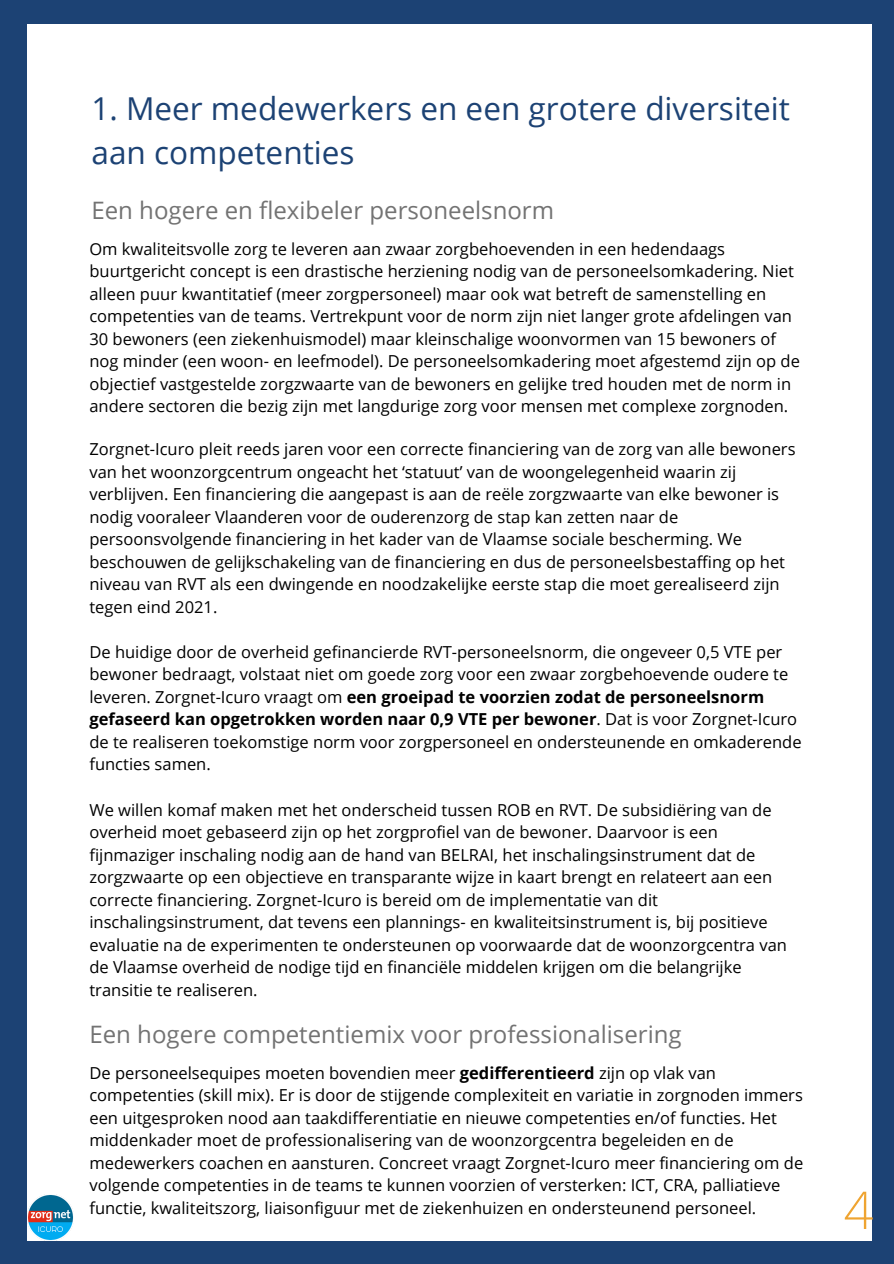
<style>
.page{position:relative;width:894px;height:1264px;background:#fff}
.page>*{position:absolute;margin:0;border:0;box-sizing:border-box;transform-origin:0 0}
.t1{font:300 51.9px "Open Sans";color:#efa431}
.t2{font:31.5px/44px "Open Sans";color:#1c4274}
.t3{font:24px "Open Sans";color:#737373}
.t4{font:16.5px/22.5px "Open Sans";color:#000}
.s1{font-weight:700}
</style>
<div class="page">
<div style="left:0;top:0;width:893px;height:1263px;background:#1c4274"></div>
<div style="left:27px;top:24px;width:844px;height:1216px;background:#fff"></div>
<img style="left:28px;top:1194px;width:45px;height:46px">
<h2 class="t2" style="left:91px;top:86px;width:699px">1. Meer medewerkers en een grotere diversiteit aan competenties</h2>
<h3 class="t3" style="left:91px;top:193px;width:464px">Een hogere en flexibeler personeelsnorm</h3>
<p class="t4" style="left:89px;top:237px;width:711px">Om kwaliteitsvolle zorg te leveren aan zwaar zorgbehoevenden in een hedendaags buurtgericht concept is een drastische herziening nodig van de personeelsomkadering. Niet alleen puur kwantitatief (meer zorgpersoneel) maar ook wat betreft de samenstelling en competenties van de teams. Vertrekpunt voor de norm zijn niet langer grote afdelingen van 30 bewoners (een ziekenhuismodel) maar kleinschalige woonvormen van 15 bewoners of nog minder (een woon- en leefmodel). De personeelsomkadering moet afgestemd zijn op de objectief vastgestelde zorgzwaarte van de bewoners en gelijke tred houden met de norm in andere sectoren die bezig zijn met langdurige zorg voor mensen met complexe zorgnoden.</p>
<p class="t4" style="left:89px;top:437px;width:707px">Zorgnet-Icuro pleit reeds jaren voor een correcte financiering van de zorg van alle bewoners van het woonzorgcentrum ongeacht het ‘statuut’ van de woongelegenheid waarin zij verblijven. Een financiering die aangepast is aan de reële zorgzwaarte van elke bewoner is nodig vooraleer Vlaanderen voor de ouderenzorg de stap kan zetten naar de persoonsvolgende financiering in het kader van de Vlaamse sociale bescherming. We beschouwen de gelijkschakeling van de financiering en dus de personeelsbestaffing op het niveau van RVT als een dwingende en noodzakelijke eerste stap die moet gerealiseerd zijn tegen eind 2021.</p>
<p class="t4" style="left:89px;top:640px;width:713px">De huidige door de overheid gefinancierde RVT-personeelsnorm, die ongeveer 0,5 VTE per bewoner bedraagt, volstaat niet om goede zorg voor een zwaar zorgbehoevende oudere te leveren. Zorgnet-Icuro vraagt om <span class="s1">een groeipad te voorzien zodat de personeelsnorm gefaseerd kan opgetrokken worden naar 0,9 VTE per bewoner</span>. Dat is voor Zorgnet-Icuro de te realiseren toekomstige norm voor zorgpersoneel en ondersteunende en omkaderende functies samen.</p>
<p class="t4" style="left:89px;top:797px;width:699px">We willen komaf maken met het onderscheid tussen ROB en RVT. De subsidiëring van de overheid moet gebaseerd zijn op het zorgprofiel van de bewoner. Daarvoor is een fijnmaziger inschaling nodig aan de hand van BELRAI, het inschalingsinstrument dat de zorgzwaarte op een objectieve en transparante wijze in kaart brengt en relateert aan een correcte financiering. Zorgnet-Icuro is bereid om de implementatie van dit inschalingsinstrument, dat tevens een plannings- en kwaliteitsinstrument is, bij positieve evaluatie na de experimenten te ondersteunen op voorwaarde dat de woonzorgcentra van de Vlaamse overheid de nodige tijd en financiële middelen krijgen om die belangrijke transitie te realiseren.</p>
<h3 class="t3" style="left:89px;top:1017px;width:593px">Een hogere competentiemix voor professionalisering</h3>
<p class="t4" style="left:89px;top:1060px;width:715px">De personeelsequipes moeten bovendien meer <span class="s1">gedifferentieerd</span> zijn op vlak van competenties (skill mix). Er is door de stijgende complexiteit en variatie in zorgnoden immers een uitgesproken nood aan taakdifferentiatie en nieuwe competenties en/of functies. Het middenkader moet de professionalisering van de woonzorgcentra begeleiden en de medewerkers coachen en aansturen. Concreet vraagt Zorgnet-Icuro meer financiering om de volgende competenties in de teams te kunnen voorzien of versterken: ICT, CRA, palliatieve functie, kwaliteitszorg, liaisonfiguur met de ziekenhuizen en ondersteunend personeel.</p>
<h1 class="t1" style="left:843px;top:1173px;width:31px">4</h1>
</div>
